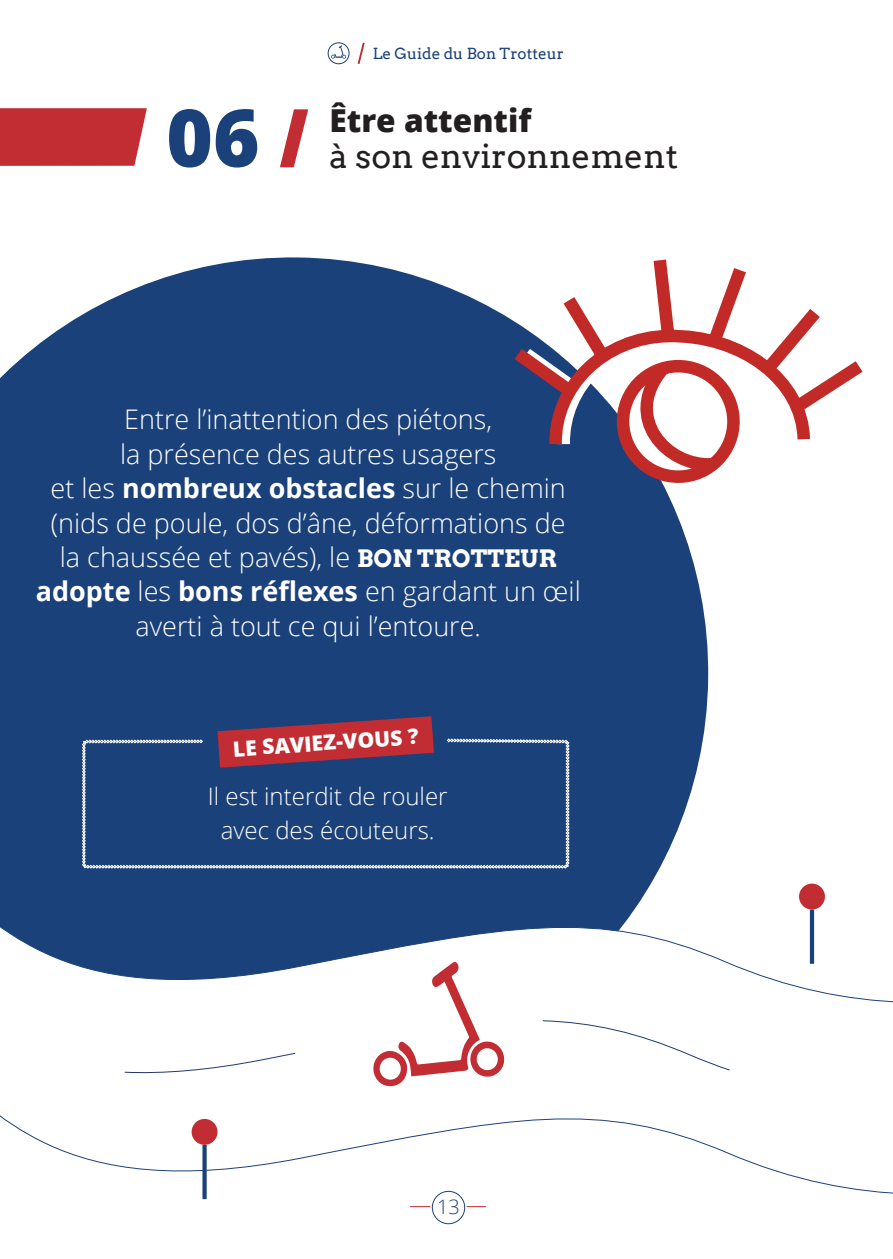
<style>
.page{position:relative;width:893px;height:1259px;background:#fff}
.page>*{position:absolute;margin:0;border:0;box-sizing:border-box;transform-origin:0 0}
.t1{font:800 79.8px "Open Sans";color:#1a4179}
.t2{font:33.6px "Arvo";color:#231f20}
.t3{font:800 31.5px "Open Sans";color:#231f20}
.texte_courant{font:300 27px/34.5px "Open Sans";color:#fff}
.texte_courant-2{font:300 24px "Open Sans";color:#fff}
.texte_courant-3{font:800 21px "Open Sans";color:#fff}
.t4{font:300 19.8px "Open Sans";color:#1a4179}
.t5{font:15.3px "Arvo";color:#1a4179}
.s1{font-weight:700}
.s2{font-family:"Arvo";font-weight:700;font-size:24px}
</style>
<div class="page">
<svg style="left:357px;top:42px;width:8px;height:22px"></svg>
<svg style="left:331px;top:45px;width:15px;height:14px"></svg>
<div style="left:328px;top:43px;width:21px;height:21px;border:1px solid #1a4179;border-radius:50%"></div>
<div style="left:0;top:257px;width:709px;height:619px;background:#1a4179"></div>
<svg style="left:0;top:108px;width:147px;height:58px"></svg>
<svg style="left:280px;top:109px;width:29px;height:59px"></svg>
<svg style="left:82px;top:716px;width:487px;height:152px"></svg>
<svg style="left:0;top:876px;width:893px;height:349px"></svg>
<hr style="left:810px;top:909px;width:4px;height:54px;background:#1a4179">
<div style="left:799px;top:883px;width:26px;height:26px;background:#c22d33;border-radius:50%"></div>
<div style="left:202px;top:1144px;width:5px;height:55px;background:#1a4179"></div>
<div style="left:192px;top:1119px;width:26px;height:26px;background:#c22d33;border-radius:50%"></div>
<svg style="left:372px;top:961px;width:133px;height:8px"></svg>
<svg style="left:0;top:969px;width:893px;height:119px"></svg>
<svg style="left:501px;top:257px;width:109px;height:200px"></svg>
<svg style="left:610px;top:257px;width:253px;height:233px"></svg>
<p class="t1" style="left:166px;top:77px;width:95px">06</p>
<p class="t5" style="left:373px;top:44px;width:193px">Le Guide du Bon Trotteur</p>
<p class="t3" style="left:329px;top:97px;width:203px">Être attentif</p>
<p class="t2" style="left:329px;top:136px;width:350px">à son environnement</p>
<p class="texte_courant" style="left:124px;top:401px;width:370px">Entre l’inattention des piétons,</p>
<p class="texte_courant" style="left:120px;top:436px;width:378px">la présence des autres usagers</p>
<p class="texte_courant" style="left:51px;top:470px;width:517px">et les <span class="s1">nombreux obstacles</span> sur le chemin (nids de poule, dos d’âne, déformations de</p>
<p class="texte_courant" style="left:36px;top:539px;width:546px;text-align:center">la chaussée et pavés), le <span class="s2">BON TROTTEUR </span><span class="s1">adopte</span> les <span class="s1">bons réflexes</span> en gardant un œil averti à tout ce qui l’entoure.</p>
<p class="texte_courant-3" style="left:232px;top:733px;width:187px;rotate:-4deg">LE SAVIEZ-VOUS ?</p>
<p class="texte_courant-2" style="left:208px;top:780px;width:241px">Il est interdit de rouler</p>
<p class="texte_courant-2" style="left:221px;top:814px;width:215px">avec des écouteurs.</p>
<p class="t4" style="left:437px;top:1193px;width:24px">13</p>
</div>
